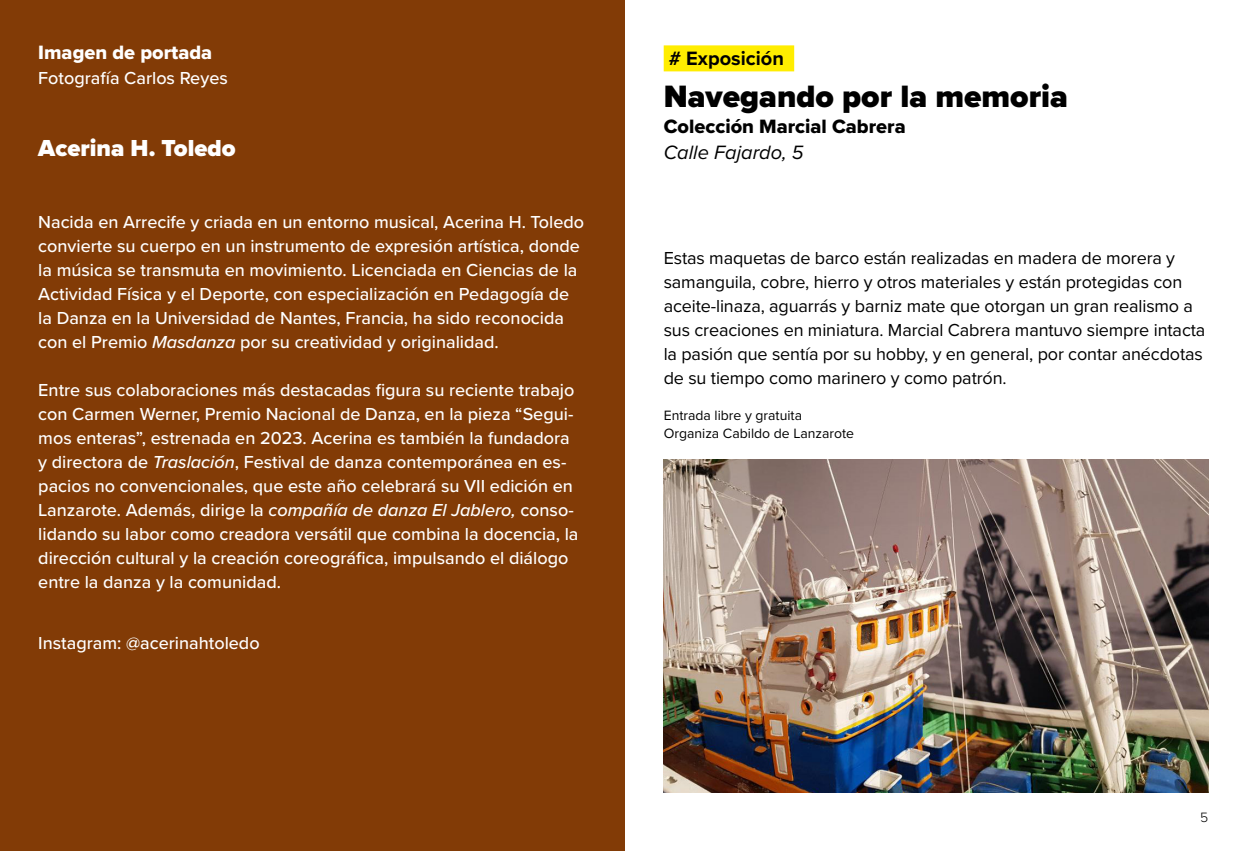
<style>
.page{position:relative;width:1248px;height:851px;background:#fff}
.page>*{position:absolute;margin:0;border:0;box-sizing:border-box;transform-origin:0 0}
.t1{font:900 32px "Proxima Nova";color:#000}
.t2{font:900 24px "Proxima Nova";color:#fff}
.t3{font:20px "Proxima Nova Extrabld";color:#000}
.t4{font:20px "Proxima Nova Extrabld";color:#fff}
.t5{font:italic 20px "Proxima Nova";color:#000}
.t6{font:700 20px "Proxima Nova";color:#000}
.t7{font:500 18px/24px "Proxima Nova";color:#fff}
.t8{font:18px/24px "Proxima Nova";letter-spacing:-.01em;color:#000}
.t9{font:14px/18px "Proxima Nova";color:#000}
.t10{font:300 14px "Proxima Nova";color:#000}
.s1{font-style:italic}
</style>
<div class="page">
<div style="left:0;top:0;width:624px;height:850px;background:#823b06"></div>
<img style="left:663px;top:459px;width:545px;height:333px">
<div style="left:663px;top:45px;width:131px;height:26px;background:#ffed00"></div>
<p class="t4" style="left:38px;top:38px;width:175px">Imagen de portada</p>
<p class="t7" style="left:38px;top:65px;width:191px">Fotografía Carlos Reyes</p>
<h2 class="t2" style="left:38px;top:130px;width:199px">Acerina H. Toledo</h2>
<p class="t7" style="left:38px;top:209px;width:547px">Nacida en Arrecife y criada en un entorno musical, Acerina H. Toledo convierte su cuerpo en un instrumento de expresión artística, donde la música se transmuta en movimiento. Licenciada en Ciencias de la Actividad Física y el Deporte, con especialización en Pedagogía de la Danza en la Universidad de Nantes, Francia, ha sido reconocida con el Premio <span class="s1">Masdanza</span> por su creatividad y originalidad.</p>
<p class="t7" style="left:38px;top:377px;width:541px">Entre sus colaboraciones más destacadas figura su reciente trabajo con Carmen Werner, Premio Nacional de Danza, en la pieza “Segui&shy;mos enteras”, estrenada en 2023. Acerina es también la fundadora y directora de <span class="s1">Traslación</span>, Festival de danza contemporánea en es&shy;pacios no convencionales, que este año celebrará su VII edición en Lanzarote. Además, dirige la <span class="s1">compañía de danza El Jablero,</span> conso&shy;lidando su labor como creadora versátil que combina la docencia, la dirección cultural y la creación coreográfica, impulsando el diálogo entre la danza y la comunidad.</p>
<p class="t7" style="left:38px;top:630px;width:223px">Instagram: @acerinahtoledo</p>
<p class="t6" style="left:668px;top:44px;width:117px"># Exposición</p>
<h1 class="t1" style="left:663px;top:73px;width:406px">Navegando por la memoria</h1>
<p class="t3" style="left:663px;top:112px;width:243px">Colección Marcial Cabrera</p>
<p class="t5" style="left:663px;top:138px;width:141px">Calle Fajardo, 5</p>
<p class="t8" style="left:663px;top:245px;width:543px">Estas maquetas de barco están realizadas en madera de morera y samanguila, cobre, hierro y otros materiales y están protegidas con aceite-linaza, aguarrás y barniz mate que otorgan un gran realismo a sus creaciones en miniatura. Marcial Cabrera mantuvo siempre intacta la pasión que sentía por su hobby, y en general, por contar anécdotas de su tiempo como marinero y como patrón.</p>
<p class="t9" style="left:663px;top:405px;width:192px">Entrada libre y gratuita<br>Organiza Cabildo de Lanzarote</p>
<p class="t10" style="left:1199px;top:807px;width:10px">5</p>
</div>
